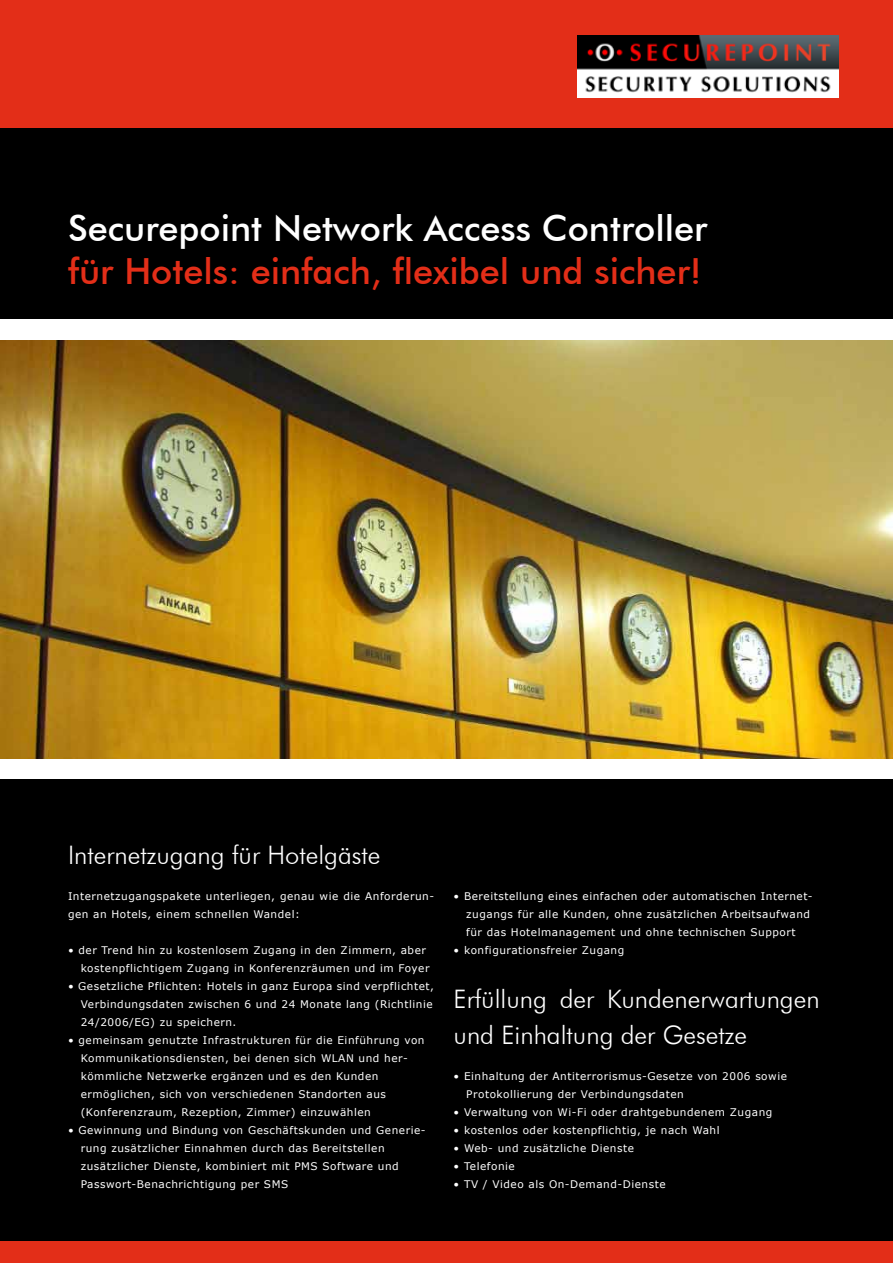
<style>
.page{position:relative;width:893px;height:1263px;background:#fff}
.page>*{position:absolute;margin:0;border:0;box-sizing:border-box;transform-origin:0 0}
.t1{font:500 36px "Futura BT";color:#e32e18}
.t2{font:500 36px "Futura BT";color:#fff}
.t3{font:300 25.5px/36px "Futura BT";color:#fff}
.t4{font:10.5px/18px "Verdana";letter-spacing:.05em;color:#fff}
</style>
<div class="page">
<img style="left:0;top:341px;width:893px;height:418px">
<div style="left:0;top:780px;width:893px;height:483px;background:#000"></div>
<div style="left:0;top:0;width:893px;height:319px;background:#000"></div>
<div style="left:1px;top:0;width:892px;height:128px;background:#e32e18"></div>
<img style="left:578px;top:35px;width:261px;height:63px">
<div style="left:0;top:1242px;width:893px;height:21px;background:#e32e18"></div>
<h1 class="t2" style="left:68px;top:206px;width:641px">Securepoint Network Access Controller</h1>
<h1 class="t1" style="left:68px;top:249px;width:635px">für Hotels: einfach, flexibel und sicher!</h1>
<h2 class="t3" style="left:68px;top:837px;width:314px">Internetzugang für Hotelgäste</h2>
<p class="t4" style="left:68px;top:887px;width:368px">Internetzugangspakete unterliegen, genau wie die Anforderun&shy;gen an Hotels, einem schnellen Wandel:</p>
<p class="t4" style="left:81px;top:941px;width:350px;text-indent:-13px">• der Trend hin zu kostenlosem Zugang in den Zimmern, aber kostenpflichtigem Zugang in Konferenzräumen und im Foyer</p>
<p class="t4" style="left:81px;top:977px;width:355px;text-indent:-13px">• Gesetzliche Pflichten: Hotels in ganz Europa sind verpflichtet,<br>Verbindungsdaten zwischen 6 und 24 Monate lang (Richtlinie<br>24/2006/EG) zu speichern.</p>
<p class="t4" style="left:81px;top:1031px;width:345px;text-indent:-13px">• gemeinsam genutzte Infrastrukturen für die Einführung von Kommunikationsdiensten, bei denen sich WLAN und her&shy;kömmliche Netzwerke ergänzen und es den Kunden ermöglichen, sich von verschiedenen Standorten aus (Konferenzraum, Rezeption, Zimmer) einzuwählen</p>
<p class="t4" style="left:81px;top:1121px;width:346px;text-indent:-13px">• Gewinnung und Bindung von Geschäftskunden und Generie&shy;rung zusätzlicher Einnahmen durch das Bereitstellen zusätzlicher Dienste, kombiniert mit PMS Software und Passwort-Benachrichtigung per SMS</p>
<p class="t4" style="left:466px;top:887px;width:348px;text-indent:-13px">• Bereitstellung eines einfachen oder automatischen Internet&shy;zugangs für alle Kunden, ohne zusätzlichen Arbeitsaufwand für das Hotelmanagement und ohne technischen Support</p>
<p class="t4" style="left:454px;top:941px;width:172px">• konfigurationsfreier Zugang</p>
<h2 class="t3" style="left:454px;top:981px;width:368px">Erfüllung der Kundenerwartungen und Einhaltung der Gesetze</h2>
<p class="t4" style="left:466px;top:1067px;width:322px;text-indent:-13px">• Einhaltung der Antiterrorismus-Gesetze von 2006 sowie<br>Protokollierung der Verbindungsdaten</p>
<p class="t4" style="left:454px;top:1103px;width:320px">• Verwaltung von Wi-Fi oder drahtgebundenem Zugang</p>
<p class="t4" style="left:454px;top:1121px;width:268px">• kostenlos oder kostenpflichtig, je nach Wahl</p>
<p class="t4" style="left:454px;top:1139px;width:182px">• Web- und zusätzliche Dienste</p>
<p class="t4" style="left:454px;top:1157px;width:63px">• Telefonie</p>
<p class="t4" style="left:454px;top:1175px;width:214px">• TV / Video als On-Demand-Dienste</p>
</div>
